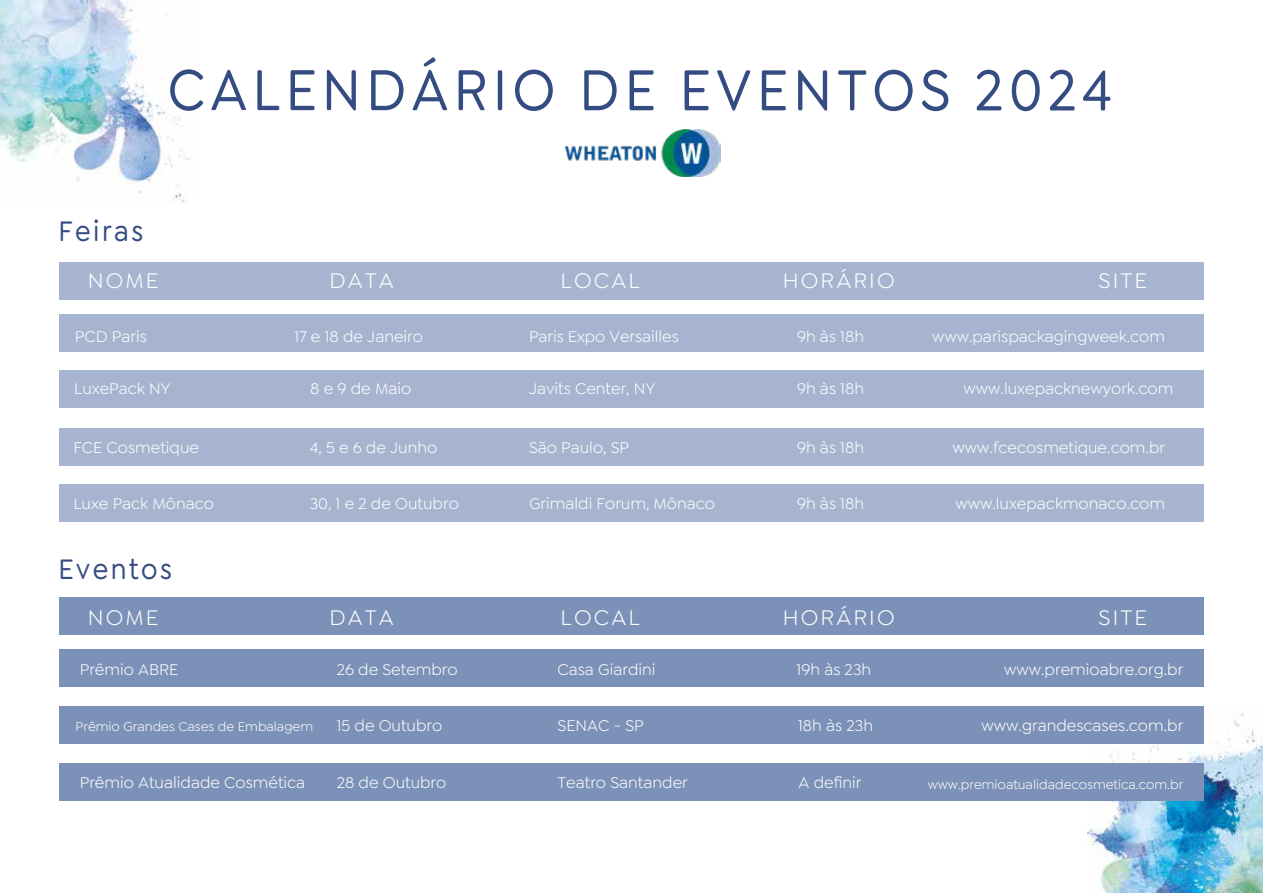
<style>
.page{position:relative;width:1263px;height:893px;background:#fff}
.page>*{position:absolute;margin:0;border:0;box-sizing:border-box;transform-origin:0 0}
.t1{font:500 61.5px "Goldplay";letter-spacing:.095em;color:#354c83;scale:.89 1}
.t2{font:500 30px "Goldplay";letter-spacing:.095em;color:#354c83;scale:.89 1}
.t3{font:22.5px "Goldplay";letter-spacing:.095em;color:#fff}
.t4{font:16.5px "Goldplay";color:#fff}
.t5{font:13.5px "Goldplay";color:#fff}
</style>
<div class="page">
<img style="left:0;top:0;width:190px;height:202px">
<img style="left:1087px;top:713px;width:176px;height:180px">
<img style="left:565px;top:129px;width:155px;height:48px">
<div style="left:60px;top:262px;width:1144px;height:37px;background:#a7b4d0"></div>
<div style="left:60px;top:314px;width:1144px;height:37px;background:#a7b4d0"></div>
<div style="left:60px;top:371px;width:1144px;height:37px;background:#a7b4d0"></div>
<div style="left:60px;top:428px;width:1144px;height:37px;background:#a7b4d0"></div>
<div style="left:60px;top:597px;width:1144px;height:37px;background:#7b91b7"></div>
<div style="left:60px;top:650px;width:1144px;height:37px;background:#7b91b7"></div>
<div style="left:60px;top:706px;width:1144px;height:37px;background:#7b91b7"></div>
<div style="left:60px;top:764px;width:1144px;height:37px;background:#7b91b7"></div>
<div style="left:60px;top:485px;width:1144px;height:37px;background:#a7b4d0"></div>
<h1 class="t1" style="left:168px;top:53px;width:1063px">CALENDÁRIO DE EVENTOS 2024</h1>
<h2 class="t2" style="left:58px;top:213px;width:97px">Feiras</h2>
<h3 class="t3" style="left:88px;top:269px;width:72px">NOME</h3>
<h3 class="t3" style="left:329px;top:269px;width:66px">DATA</h3>
<h3 class="t3" style="left:560px;top:269px;width:81px">LOCAL</h3>
<h3 class="t3" style="left:783px;top:269px;width:113px">HORÁRIO</h3>
<h3 class="t3" style="left:1098px;top:269px;width:50px">SITE</h3>
<p class="t4" style="left:797px;top:328px;width:69px">9h às 18h</p>
<p class="t4" style="left:75px;top:328px;width:73px">PCD Paris</p>
<p class="t4" style="left:295px;top:328px;width:130px">17 e 18 de Janeiro</p>
<p class="t4" style="left:932px;top:328px;width:235px">www.parispackagingweek.com</p>
<p class="t4" style="left:529px;top:328px;width:151px">Paris Expo Versailles</p>
<p class="t4" style="left:74px;top:380px;width:98px">LuxePack NY</p>
<p class="t4" style="left:310px;top:380px;width:102px">8 e 9 de Maio</p>
<p class="t4" style="left:529px;top:380px;width:128px">Javits Center, NY</p>
<p class="t4" style="left:797px;top:380px;width:69px">9h às 18h</p>
<p class="t4" style="left:73px;top:439px;width:127px">FCE Cosmetique</p>
<p class="t4" style="left:310px;top:439px;width:129px">4, 5 e 6 de Junho</p>
<p class="t4" style="left:529px;top:439px;width:102px">São Paulo, SP</p>
<p class="t4" style="left:797px;top:439px;width:69px">9h às 18h</p>
<p class="t4" style="left:964px;top:380px;width:211px">www.luxepacknewyork.com</p>
<p class="t4" style="left:953px;top:439px;width:214px">www.fcecosmetique.com.br</p>
<p class="t4" style="left:73px;top:495px;width:142px">Luxe Pack Mônaco</p>
<p class="t4" style="left:310px;top:495px;width:151px">30, 1 e 2 de Outubro</p>
<p class="t4" style="left:529px;top:495px;width:188px">Grimaldi Forum, Mônaco</p>
<p class="t4" style="left:797px;top:495px;width:69px">9h às 18h</p>
<p class="t4" style="left:955px;top:495px;width:211px">www.luxepackmonaco.com</p>
<h2 class="t2" style="left:58px;top:551px;width:129px">Eventos</h2>
<h3 class="t3" style="left:88px;top:606px;width:72px">NOME</h3>
<h3 class="t3" style="left:329px;top:606px;width:66px">DATA</h3>
<h3 class="t3" style="left:560px;top:606px;width:81px">LOCAL</h3>
<h3 class="t3" style="left:783px;top:606px;width:113px">HORÁRIO</h3>
<h3 class="t3" style="left:1098px;top:606px;width:50px">SITE</h3>
<p class="t4" style="left:80px;top:661px;width:100px">Prêmio ABRE</p>
<p class="t4" style="left:337px;top:661px;width:123px">26 de Setembro</p>
<p class="t4" style="left:557px;top:661px;width:100px">Casa Giardini</p>
<p class="t4" style="left:796px;top:661px;width:76px">19h às 23h</p>
<p class="t4" style="left:1004px;top:661px;width:181px">www.premioabre.org.br</p>
<p class="t5" style="left:76px;top:720px;width:239px">Prêmio Grandes Cases de Embalagem</p>
<p class="t4" style="left:337px;top:717px;width:107px">15 de Outubro</p>
<p class="t4" style="left:557px;top:717px;width:88px">SENAC - SP</p>
<p class="t4" style="left:798px;top:717px;width:76px">18h às 23h</p>
<p class="t4" style="left:981px;top:717px;width:203px">www.grandescases.com.br</p>
<p class="t4" style="left:80px;top:774px;width:227px">Prêmio Atualidade Cosmética</p>
<p class="t4" style="left:337px;top:774px;width:111px">28 de Outubro</p>
<p class="t4" style="left:557px;top:774px;width:132px">Teatro Santander</p>
<p class="t4" style="left:798px;top:774px;width:64px">A definir</p>
<p class="t5" style="left:928px;top:777px;width:257px">www.premioatualidadecosmetica.com.br</p>
</div>
